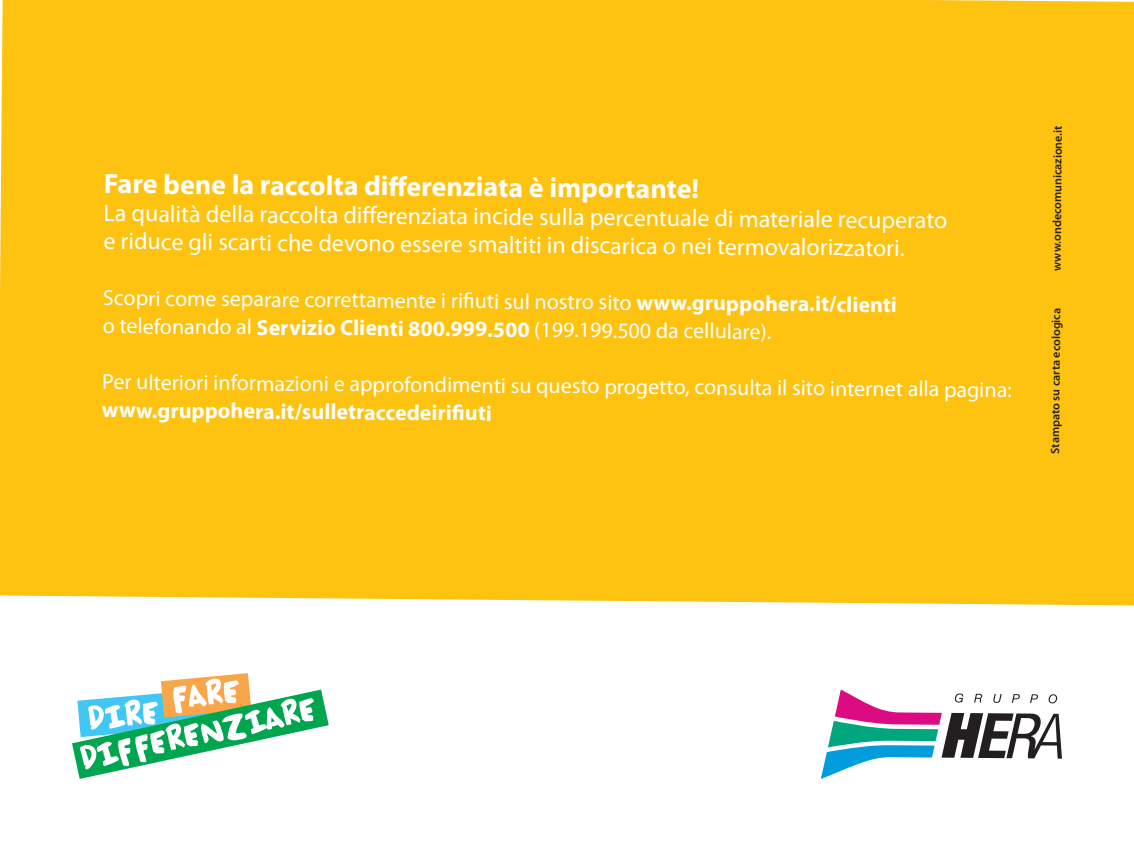
<style>
.page{position:relative;width:1134px;height:851px;background:#fff}
.page>*{position:absolute;margin:0;border:0;box-sizing:border-box;transform-origin:0 0}
.t1{font:700 28px "Myriad Pro";color:#fff}
.t2{font:24px "Myriad Pro";letter-spacing:-.01em;color:#fff}
.t3{font:22px "Myriad Pro";color:#fff}
.t4{font:700 22px "Myriad Pro";color:#fff}
.t5{font:600 12px "Myriad Pro";color:#231f20}
.s1{font-weight:700}
</style>
<div class="page">
<svg style="left:821px;top:689px;width:241px;height:89px"></svg>
<div style="left:0;top:0;width:1134px;height:605px;background:#fec210"></div>
<svg style="left:72px;top:673px;width:257px;height:105px"></svg>
<p class="t1" style="left:104px;top:163px;width:597px;rotate:1deg">Fare bene la raccolta differenziata è importante!</p>
<p class="t2" style="left:104px;top:203px;width:845px">La qualità della raccolta differenziata incide sulla percentuale di materiale recuperato</p>
<p class="t2" style="left:103px;top:231px;width:803px">e riduce gli scarti che devono essere smaltiti in discarica o nei termovalorizzatori.</p>
<p class="t3" style="left:103px;top:283px;width:795px;rotate:1deg">Scopri come separare correttamente i rifi uti sul nostro sito <span class="s1">www.grupp</span><sup>ohera.it/clienti</sup></p>
<p class="t3" style="left:103px;top:309px;width:670px;rotate:1deg">o telefonando al <span class="s1">Servizio Clienti 800.999.500</span> (199.199.500 da cellulare).</p>
<p class="t3" style="left:103px;top:365px;width:911px;rotate:1deg">Per ulteriori informazioni e approfondimenti su questo progetto, consulta il sito internet alla pagina:</p>
<p class="t4" style="left:102px;top:393px;width:391px;rotate:1deg">www.gruppohera.it/sulletraccedeirifi uti</p>
<p class="t5" style="left:1048px;top:270px;width:147px;rotate:-89deg">www.ondecomunicazione.it</p>
<p class="t5" style="left:1047px;top:453px;width:147px;rotate:-89deg">Stampato su carta ecologica</p>
</div>
